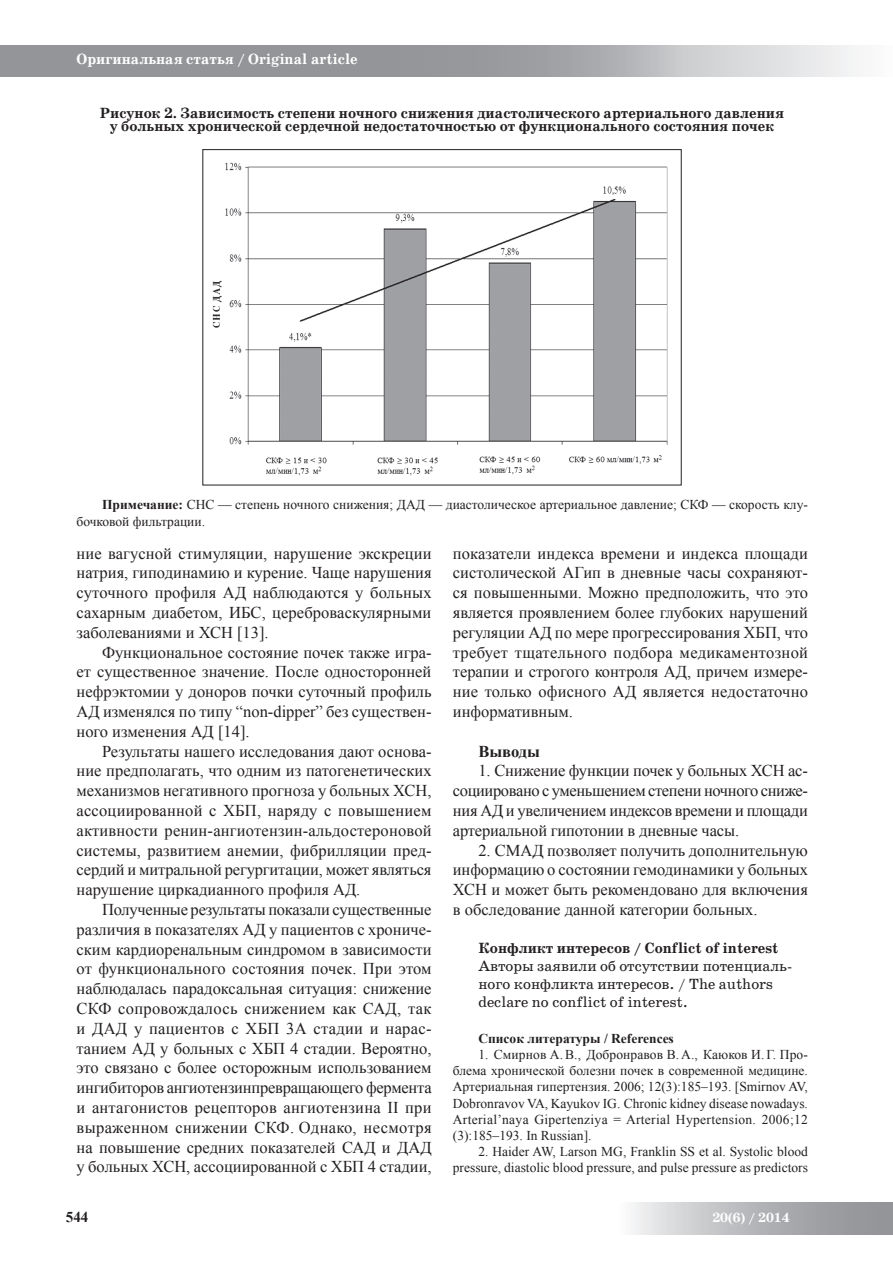
<style>
.page{position:relative;width:893px;height:1263px;background:#fff}
.page>*{position:absolute;margin:0;border:0;box-sizing:border-box;transform-origin:0 0}
.t1{font:16.5px/19.8px "Times New Roman";color:#231f20;text-align:justify}
.t2{font:700 16.5px "Times New Roman";color:#231f20}
.t3{font:700 15px/13.5px "School Book C";color:#231f20;text-align:center}
.t4{font:15px/18px "School Book C";color:#231f20}
.t5{font:700 15px "School Book C";color:#fff}
.t6{font:700 15px "Times New Roman";color:#231f20}
.t7{font:13.5px/16.2px "Times New Roman";color:#231f20;text-align:justify}
.t8{font:700 13.5px "Times New Roman";color:#231f20}
.t9{font:700 13.5px "School Book C";color:#fff}
.s1{font-weight:700}
</style>
<div class="page">
<svg style="left:0;top:45px;width:858px;height:32px;background:#a7a9ac"></svg>
<div style="left:619px;top:1202px;width:274px;height:32px;background:linear-gradient(to right,#eff0f1,#85878b)"></div>
<img style="left:212px;top:162px;width:456px;height:314px">
<div style="left:202px;top:149px;width:480px;height:336px;border:1px solid #231f20"></div>
<p class="t5" style="left:77px;top:50px;width:283px">Оригинальная статья / Original article</p>
<p class="t3" style="left:100px;top:106px;width:686px">Рисунок 2. Зависимость степени ночного снижения диастолического артериального давления у больных хронической сердечной недостаточностью от функционального состояния почек</p>
<p class="t7" style="left:77px;top:496px;width:733px;text-indent:26px"><span class="s1">Примечание:</span> СНС — степень ночного снижения; ДАД — диастолическое артериальное давление; СКФ — скорость клу&shy;бочковой фильтрации.</p>
<p class="t1" style="left:76px;top:543px;width:357px">ние вагусной стимуляции, нарушение экскреции натрия, гиподинамию и курение. Чаще нарушения суточного профиля АД наблюдаются у больных сахарным диабетом, ИБС, цереброваскулярными заболеваниями и ХСН [13].</p>
<p class="t1" style="left:76px;top:642px;width:357px;text-indent:26px">Функциональное состояние почек также игра&shy;ет существенное значение. После односторонней нефрэктомии у доноров почки суточный профиль АД изменялся по типу “non-dipper” без существен&shy;ного изменения АД [14].</p>
<p class="t1" style="left:76px;top:741px;width:357px;text-indent:26px">Результаты нашего исследования дают основа&shy;ние предполагать, что одним из патогенетических механизмов негативного прогноза у больных ХСН, ассоциированной с ХБП, наряду с повышением активности ренин-ангиотензин-альдостероновой системы, развитием анемии, фибрилляции пред&shy;сердий и митральной регургитации, может являться нарушение циркадианного профиля АД.</p>
<p class="t1" style="left:77px;top:899px;width:357px;text-indent:26px">Полученные результаты показали существенные различия в показателях АД у пациентов с хрониче&shy;ским кардиоренальным синдромом в зависимости от функционального состояния почек. При этом наблюдалась парадоксальная ситуация: снижение СКФ сопровождалось снижением как САД, так и ДАД у пациентов с ХБП 3А стадии и нарас&shy;танием АД у больных с ХБП 4 стадии. Вероятно, это связано с более осторожным использованием ингибиторов ангиотензинпревращающего фермента и антагонистов рецепторов ангиотензина II при выраженном снижении СКФ. Однако, несмотря на повышение средних показателей САД и ДАД у больных ХСН, ассоциированной с ХБП 4 стадии,</p>
<p class="t6" style="left:66px;top:1207px;width:24px">544</p>
<p class="t1" style="left:453px;top:543px;width:357px">показатели индекса времени и индекса площади систолической АГип в дневные часы сохраняют&shy;ся повышенными. Можно предположить, что это является проявлением более глубоких нарушений регуляции АД по мере прогрессирования ХБП, что требует тщательного подбора медикаментозной терапии и строгого контроля АД, причем измере&shy;ние только офисного АД является недостаточно информативным.</p>
<p class="t2" style="left:478px;top:740px;width:63px">Выводы</p>
<p class="t1" style="left:453px;top:761px;width:357px;text-indent:26px">1. Снижение функции почек у больных ХСН ас&shy;социировано с уменьшением степени ночного сниже&shy;ния АД и увеличением индексов времени и площади артериальной гипотонии в дневные часы.</p>
<p class="t1" style="left:453px;top:840px;width:357px;text-indent:26px">2. СМАД позволяет получить дополнительную информацию о состоянии гемодинамики у больных ХСН и может быть рекомендовано для включения в обследование данной категории больных.</p>
<p class="t3" style="left:478px;top:941px;width:302px">Конфликт интересов / Сonflict of interest</p>
<p class="t4" style="left:478px;top:957px;width:315px">Авторы заявили об отсутствии потенциаль&shy;ного конфликта интересов. / The authors declare no conflict of interest.</p>
<p class="t8" style="left:478px;top:1029px;width:197px">Список литературы / References</p>
<p class="t7" style="left:453px;top:1046px;width:357px;text-indent:26px">1. Смирнов А.В., Добронравов В. А., Каюков И. Г. Про&shy;блема хронической болезни почек в современной медицине.<br>Артериальная гипертензия. 2006; 12(3):185–193. [Smirnov AV, Dobronravov VA, Kayukov IG. Chronic kidney disease nowadays.<br>Arterial’naya Gipertenziya = Arterial Hypertension. 2006;12 (3):185–193. In Russian].</p>
<p class="t7" style="left:453px;top:1143px;width:357px;text-align:right">2. Haider AW, Larson MG, Franklin SS et al. Systolic blood pressure, diastolic blood pressure, and pulse pressure as predictors</p>
<p class="t9" style="left:712px;top:1210px;width:79px">20(6) / 2014</p>
</div>
